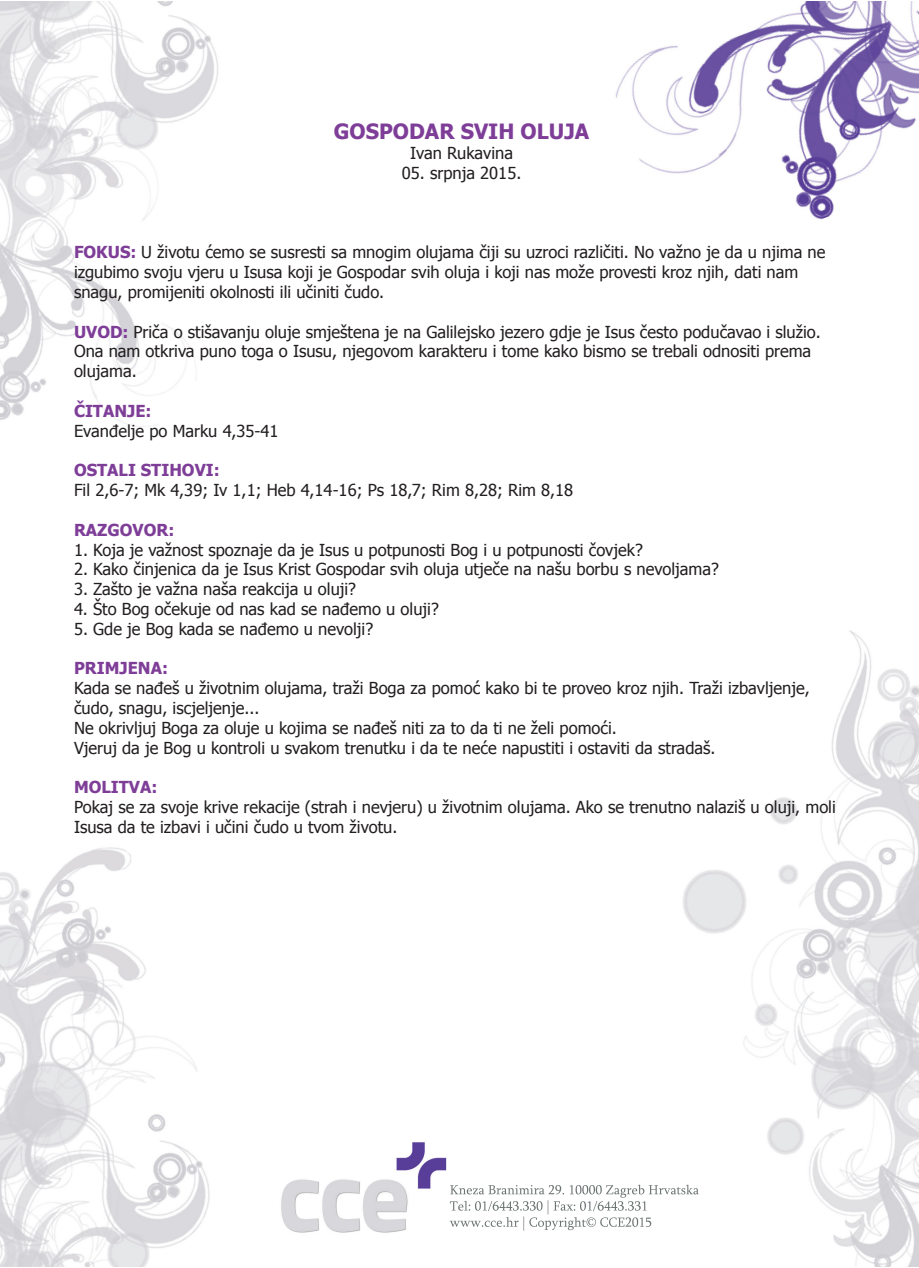
<style>
.page{position:relative;width:919px;height:1268px;background:#fff}
.page>*{position:absolute;margin:0;border:0;box-sizing:border-box;transform-origin:0 0}
.t1{font:700 21px "Tahoma";color:#7e3e98}
.t2{font:16.5px/19.8px "Tahoma";color:#231f20}
.t3{font:700 16.5px "Tahoma";color:#7e3e98}
.s1{font-weight:700;color:#7e3e98}
</style>
<div class="page">
<img style="left:0;top:1px;width:918px;height:1265px">
<img style="left:555px;top:1184px;width:89px;height:10px">
<img style="left:676px;top:1184px;width:22px;height:10px">
<img style="left:464px;top:1199px;width:175px;height:15px">
<svg style="left:642px;top:1200px;width:4px;height:10px"></svg>
<img style="left:484px;top:1216px;width:34px;height:10px">
<img style="left:523px;top:1216px;width:115px;height:14px">
<p class="t1" style="left:334px;top:117px;width:257px">GOSPODAR SVIH OLUJA</p>
<p class="t2" style="left:410px;top:143px;width:104px">Ivan Rukavina</p>
<p class="t2" style="left:402px;top:162px;width:121px">05. srpnja 2015.</p>
<p class="t2" style="left:74px;top:242px;width:753px"><span class="s1">FOKUS:</span> U životu ćemo se susresti sa mnogim olujama čiji su uzroci različiti. No važno je da u njima ne izgubimo svoju vjeru u Isusa koji je Gospodar svih oluja i koji nas može provesti kroz njih, dati nam snagu, promijeniti okolnosti ili učiniti čudo.</p>
<p class="t2" style="left:74px;top:321px;width:748px"><span class="s1">UVOD:</span> Priča o stišavanju oluje smještena je na Galilejsko jezero gdje je Isus često podučavao i služio.<br>Ona nam otkriva puno toga o Isusu, njegovom karakteru i tome kako bismo se trebali odnositi prema olujama.</p>
<p class="t3" style="left:74px;top:399px;width:79px">ČITANJE:</p>
<p class="t2" style="left:74px;top:420px;width:206px">Evanđelje po Marku 4,35-41</p>
<p class="t3" style="left:74px;top:458px;width:147px">OSTALI STIHOVI:</p>
<p class="t2" style="left:74px;top:479px;width:500px">Fil 2,6-7; Mk 4,39; Iv 1,1; Heb 4,14-16; Ps 18,7; Rim 8,28; Rim 8,18</p>
<p class="t3" style="left:74px;top:518px;width:102px">RAZGOVOR:</p>
<p class="t2" style="left:74px;top:539px;width:570px">1. Koja je važnost spoznaje da je Isus u potpunosti Bog i u potpunosti čovjek?</p>
<p class="t2" style="left:74px;top:558px;width:646px">2. Kako činjenica da je Isus Krist Gospodar svih oluja utječe na našu borbu s nevoljama?</p>
<p class="t2" style="left:74px;top:578px;width:283px">3. Zašto je važna naša reakcija u oluji?</p>
<p class="t2" style="left:74px;top:598px;width:366px">4. Što Bog očekuje od nas kad se nađemo u oluji?</p>
<p class="t2" style="left:74px;top:618px;width:300px">5. Gde je Bog kada se nađemo u nevolji?</p>
<p class="t3" style="left:74px;top:656px;width:95px">PRIMJENA:</p>
<p class="t2" style="left:74px;top:677px;width:737px">Kada se nađeš u životnim olujama, traži Boga za pomoć kako bi te proveo kroz njih. Traži izbavljenje, čudo, snagu, iscjeljenje...<br>Ne okrivljuj Boga za oluje u kojima se nađeš niti za to da ti ne želi pomoći.<br>Vjeruj da je Bog u kontroli u svakom trenutku i da te neće napustiti i ostaviti da stradaš.</p>
<p class="t3" style="left:74px;top:775px;width:85px">MOLITVA:</p>
<p class="t2" style="left:74px;top:796px;width:763px">Pokaj se za svoje krive rekacije (strah i nevjeru) u životnim olujama. Ako se trenutno nalaziš u oluji, moli<br>Isusa da te izbavi i učini čudo u tvom životu.</p>
</div>
